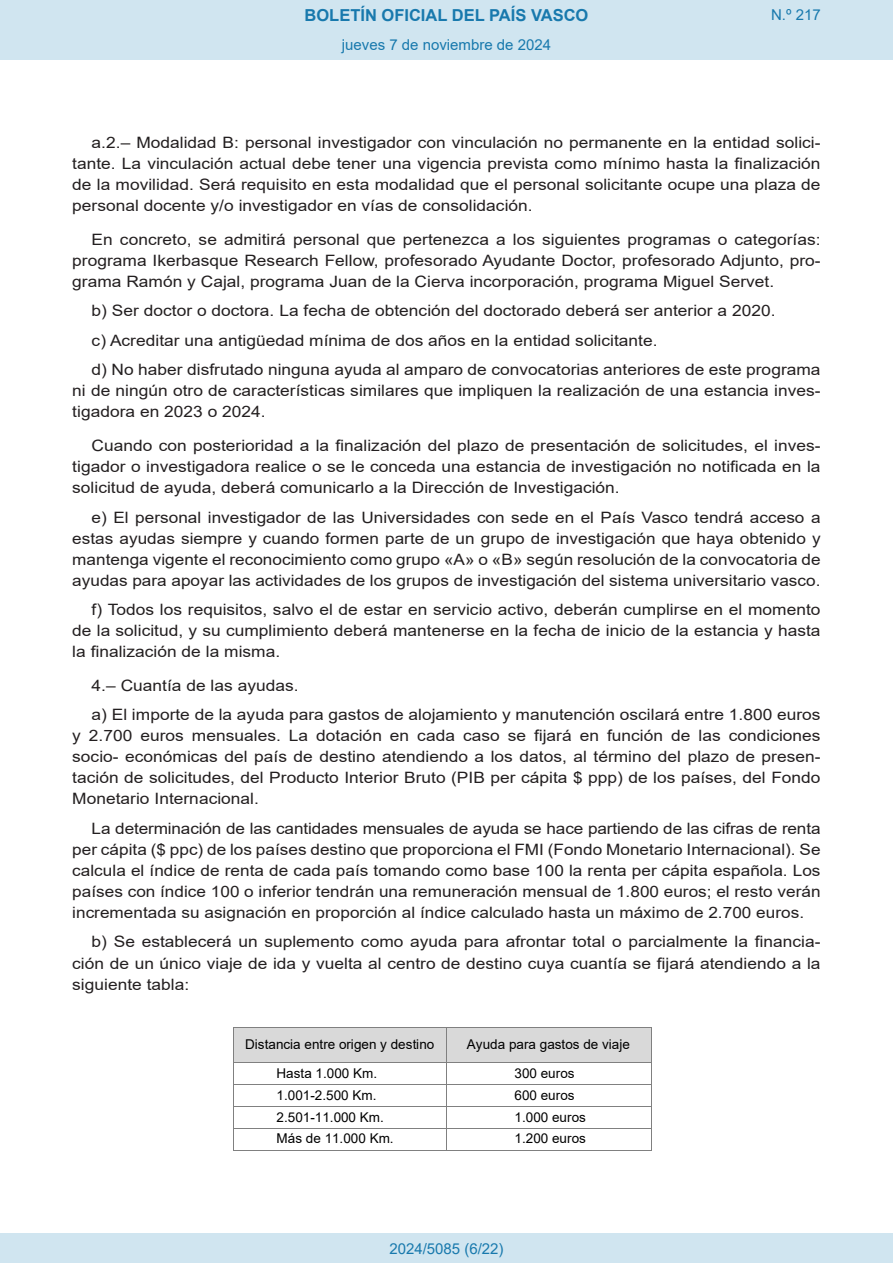
<style>
.page{position:relative;width:893px;height:1263px;background:#fff}
.page>*{position:absolute;margin:0;border:0;box-sizing:border-box;transform-origin:0 0}
.t1{font:700 16.5px "Arial";color:#1879ad}
.BOPVDetalle{font:15.6px/21px "Arial";color:#231f20;text-align:justify;scale:1.11 1}
.BOPVDetalle-2{font:15.6px/21px "Arial";color:#231f20;text-align:justify;scale:1.09 1}
.Paginacion_Centro{font:15px "Arial";color:#1879ad}
.t2{font:13.5px "Arial";letter-spacing:.005em;color:#000}
</style>
<div class="page">
<div style="left:0;top:0;width:893px;height:60px;background:#d0e5f0"></div>
<div style="left:0;top:1233px;width:893px;height:30px;background:#d0e5f0"></div>
<div style="left:234px;top:1028px;width:212px;height:34px;background:#d9d9d9"></div>
<div style="left:446px;top:1028px;width:204px;height:34px;background:#d9d9d9"></div>
<hr style="left:234px;top:1027px;width:212px;height:1px;background:#808080">
<hr style="left:447px;top:1027px;width:204px;height:1px;background:#808080">
<hr style="left:233px;top:1028px;width:1px;height:34px;background:#808080">
<hr style="left:446px;top:1028px;width:1px;height:34px;background:#808080">
<hr style="left:651px;top:1028px;width:1px;height:34px;background:#808080">
<hr style="left:234px;top:1062px;width:212px;height:1px;background:#808080">
<hr style="left:447px;top:1062px;width:204px;height:1px;background:#808080">
<hr style="left:234px;top:1084px;width:212px;height:1px;background:#808080">
<hr style="left:447px;top:1084px;width:204px;height:1px;background:#808080">
<hr style="left:234px;top:1106px;width:212px;height:1px;background:#808080">
<hr style="left:447px;top:1106px;width:204px;height:1px;background:#808080">
<hr style="left:234px;top:1128px;width:212px;height:1px;background:#808080">
<hr style="left:447px;top:1128px;width:204px;height:1px;background:#808080">
<svg style="left:233px;top:1062px;width:1px;height:89px"></svg>
<hr style="left:234px;top:1150px;width:212px;height:1px;background:#808080">
<svg style="left:446px;top:1062px;width:1px;height:89px"></svg>
<hr style="left:447px;top:1150px;width:204px;height:1px;background:#808080">
<svg style="left:651px;top:1062px;width:1px;height:89px"></svg>
<p class="t1" style="left:305px;top:3px;width:285px">BOLETÍN OFICIAL DEL PAÍS VASCO</p>
<p class="Paginacion_Centro" style="left:342px;top:35px;width:211px">jueves 7 de noviembre de 2024</p>
<p class="Paginacion_Centro" style="left:771px;top:5px;width:51px">N.º 217</p>
<p class="BOPVDetalle" style="left:72px;top:132px;width:676px;text-indent:19px">a.2.– Modalidad B: personal investigador con vinculación no permanente en la entidad solici&shy;tante. La vinculación actual debe tener una vigencia prevista como mínimo hasta la finalización de la movilidad. Será requisito en esta modalidad que el personal solicitante ocupe una plaza de personal docente y/o investigador en vías de consolidación.</p>
<p class="BOPVDetalle" style="left:72px;top:229px;width:676px;text-indent:19px">En concreto, se admitirá personal que pertenezca a los siguientes programas o categorías: programa Ikerbasque Research Fellow, profesorado Ayudante Doctor, profesorado Adjunto, pro&shy;grama Ramón y Cajal, programa Juan de la Cierva incorporación, programa Miguel Servet.</p>
<p class="BOPVDetalle" style="left:92px;top:300px;width:618px">b) Ser doctor o doctora. La fecha de obtención del doctorado deberá ser anterior a 2020.</p>
<p class="BOPVDetalle" style="left:92px;top:330px;width:511px">c) Acreditar una antigüedad mínima de dos años en la entidad solicitante.</p>
<p class="BOPVDetalle" style="left:72px;top:359px;width:676px;text-indent:19px">d) No haber disfrutado ninguna ayuda al amparo de convocatorias anteriores de este programa ni de ningún otro de características similares que impliquen la realización de una estancia inves&shy;tigadora en 2023 o 2024.</p>
<p class="BOPVDetalle" style="left:72px;top:435px;width:676px;text-indent:19px">Cuando con posterioridad a la finalización del plazo de presentación de solicitudes, el inves&shy;tigador o investigadora realice o se le conceda una estancia de investigación no notificada en la solicitud de ayuda, deberá comunicarlo a la Dirección de Investigación.</p>
<p class="BOPVDetalle-2" style="left:72px;top:507px;width:688px;text-indent:19px">e) El personal investigador de las Universidades con sede en el País Vasco tendrá acceso a estas ayudas siempre y cuando formen parte de un grupo de investigación que haya obtenido y mantenga vigente el reconocimiento como grupo «A» o «B» según resolución de la convocatoria de ayudas para apoyar las actividades de los grupos de investigación del sistema universitario vasco.</p>
<p class="BOPVDetalle" style="left:72px;top:599px;width:676px;text-indent:19px">f) Todos los requisitos, salvo el de estar en servicio activo, deberán cumplirse en el momento de la solicitud, y su cumplimiento deberá mantenerse en la fecha de inicio de la estancia y hasta la finalización de la misma.</p>
<p class="BOPVDetalle" style="left:92px;top:675px;width:188px">4.– Cuantía de las ayudas.</p>
<p class="BOPVDetalle" style="left:72px;top:704px;width:676px;text-indent:19px">a) El importe de la ayuda para gastos de alojamiento y manutención oscilará entre 1.800 euros y 2.700 euros mensuales. La dotación en cada caso se fijará en función de las condiciones socio- económicas del país de destino atendiendo a los datos, al término del plazo de presen&shy;tación de solicitudes, del Producto Interior Bruto (PIB per cápita $ ppp) de los países, del Fondo Monetario Internacional.</p>
<p class="BOPVDetalle-2" style="left:72px;top:818px;width:688px;text-indent:19px">La determinación de las cantidades mensuales de ayuda se hace partiendo de las cifras de renta per cápita ($ ppc) de los países destino que proporciona el FMI (Fondo Monetario Internacional). Se calcula el índice de renta de cada país tomando como base 100 la renta per cápita española. Los países con índice 100 o inferior tendrán una remuneración mensual de 1.800 euros; el resto verán incrementada su asignación en proporción al índice calculado hasta un máximo de 2.700 euros.</p>
<p class="BOPVDetalle" style="left:72px;top:931px;width:676px;text-indent:19px">b) Se establecerá un suplemento como ayuda para afrontar total o parcialmente la financia&shy;ción de un único viaje de ida y vuelta al centro de destino cuya cuantía se fijará atendiendo a la siguiente tabla:</p>
<p class="t2" style="left:245px;top:1035px;width:191px">Distancia entre origen y destino</p>
<p class="t2" style="left:467px;top:1035px;width:164px">Ayuda para gastos de viaje</p>
<p class="t2" style="left:276px;top:1063px;width:102px">Hasta 1.000 Km.</p>
<p class="t2" style="left:514px;top:1063px;width:62px">300 euros</p>
<p class="t2" style="left:276px;top:1086px;width:102px">1.001-2.500 Km.</p>
<p class="t2" style="left:514px;top:1086px;width:62px">600 euros</p>
<p class="t2" style="left:276px;top:1108px;width:109px">2.501-11.000 Km.</p>
<p class="t2" style="left:514px;top:1108px;width:73px">1.000 euros</p>
<p class="t2" style="left:276px;top:1129px;width:119px">Más de 11.000 Km.</p>
<p class="t2" style="left:514px;top:1129px;width:73px">1.200 euros</p>
<p class="Paginacion_Centro" style="left:389px;top:1238px;width:116px">2024/5085 (6/22)</p>
</div>
